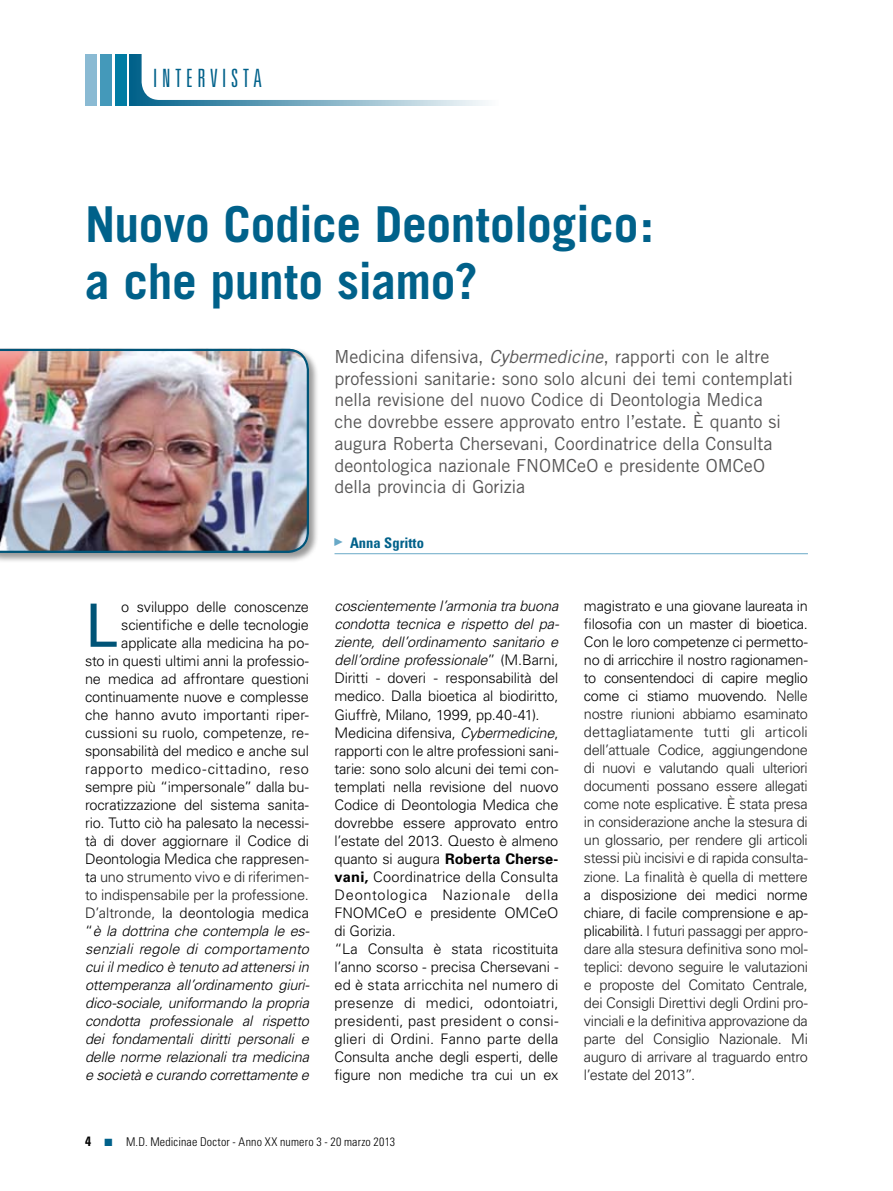
<style>
.page{position:relative;width:893px;height:1191px;background:#fff}
.page>*{position:absolute;margin:0;border:0;box-sizing:border-box;transform-origin:0 0}
.t1{font:59.7px "Univers";color:#005477}
.t2{font:700 49.5px/57px "Trade Gothic";letter-spacing:-.01em;color:#00618a}
.t3{font:300 ultra-condensed 25.2px "Univers";letter-spacing:.185em;color:#00618a}
.t4{font:18px/21.8px "Trade Gothic";letter-spacing:-.01em;color:#575656}
.t5{font:300 14.55px/18px "Univers";letter-spacing:-.01em;color:#000;text-align:right}
.t6{font:300 14.55px/18px "Univers";letter-spacing:-.025em;color:#222;text-align:justify}
.t7{font:700 condensed 14.55px "Univers";color:#00618a}
.t8{font:300 condensed 12px "Univers";letter-spacing:.015em;color:#000}
.s1{font-style:italic}
.s2{color:#222}
.s3{font-weight:700}
.s4{color:#000}
.s5{font-weight:700;font-size:13.5px}
.s6{color:#00618a}
</style>
<div class="page">
<div style="left:130px;top:54px;width:369px;height:51px;background:linear-gradient(to right,#03638b,#fbfcfd)"></div>
<div style="left:115px;top:54px;width:12px;height:51px;background:#007ca3"></div>
<div style="left:100px;top:54px;width:12px;height:51px;background:#4499ba"></div>
<div style="left:85px;top:54px;width:12px;height:51px;background:#8abad3"></div>
<div style="left:142px;top:0;width:377px;height:100px;background:#fff;border-radius:18px"></div>
<hr style="left:334px;top:553px;width:474px;height:1px;background:#69a9c7">
<div style="left:0;top:347px;width:325px;height:222px;background:#000;opacity:.4"></div>
<img style="left:0;top:349px;width:309px;height:204px">
<h3 class="t3" style="left:153px;top:65px;width:110px">INTERVISTA</h3>
<h2 class="t2" style="left:85px;top:195px;width:570px">Nuovo Codice Deontologico: a che punto siamo?</h2>
<p class="t4" style="left:334px;top:345px;width:460px">Medicina difensiva, <span class="s1">Cybermedicine</span>, rapporti con le altre professioni sanitarie: sono solo alcuni dei temi contemplati nella revisione del nuovo Codice di Deontologia Medica che dovrebbe essere approvato entro l’estate. è quanto si augura Roberta Chersevani, Coordinatrice della Consulta deontologica nazionale FNOMCeO e presidente OMCeO della provincia di Gorizia</p>
<p class="t7" style="left:334px;top:534px;width:91px"><sup>¼</sup> Anna Sgritto</p>
<p class="t5" style="left:85px;top:597px;width:226px">o sviluppo delle conoscenze scientifiche e delle tecnologie applicate alla medicina ha po-<br>sto in questi ultimi anni la professio&shy;ne medica ad affrontare questioni continuamente nuove e complesse che hanno avuto importanti riper&shy;cussioni su ruolo, competenze, re&shy;sponsabilità del medico e anche sul rapporto medico-cittadino, reso sempre più “impersonale” dalla bu&shy;rocratizzazione del sistema sanita&shy;rio. Tutto ciò ha palesato la necessi&shy;tà di dover aggiornare il Codice di Deontologia Medica che rappresen&shy;ta <span class="s2">uno strumento vivo e di riferimen&shy;to indispensabile per la professione.<br>D’altronde,</span> la deontologia medica “<span class="s1">è la dottrina che contempla le es&shy;senziali regole di comportamento cui il medico è tenuto ad attenersi in ottemperanza all’ordinamento giuri&shy;dico-sociale, uniformando la propria condotta professionale al rispetto dei fondamentali diritti personali e delle norme relazionali tra medicina e società e curando correttamente e</span></p>
<p class="t5" style="left:334px;top:597px;width:226px;text-align:left"><span class="s1">coscientemente l’armonia tra buona condotta tecnica e rispetto del pa&shy;ziente, dell’ordinamento sanitario e dell’ordine professionale</span>” (M.Barni, Diritti - doveri - responsabilità del medico. Dalla bioetica al biodiritto, Giuffrè, Milano, 1999, pp.40-41).<br>Medicina difensiva, <span class="s1">Cybermedicine</span>, rapporti con le altre professioni sani&shy;tarie: sono solo alcuni dei temi con&shy;templati nella revisione del nuovo Codice di Deontologia Medica che dovrebbe essere approvato entro l’estate del 2013. Questo è almeno quanto si augura <span class="s3">Roberta Cherse&shy;vani,</span> Coordinatrice della Consulta Deontologica Nazionale della FNOMCeO e presidente OMCeO di Gorizia.<br>“La Consulta è stata ricostituita l’anno scorso - precisa Chersevani - ed è stata arricchita nel numero di presenze di medici, odontoiatri, presidenti, past president o consi&shy;glieri di Ordini. Fanno parte della Consulta anche degli esperti, delle figure non mediche tra cui un ex</p>
<p class="t6" style="left:584px;top:597px;width:225px"><span class="s4">magistrato e una giovane laureata in filosofia con un master di bioetica.<br>Con le loro competenze ci permetto&shy;no di arricchire il nostro ragionamen&shy;to consentendoci di capire meglio come ci stiamo muovendo.</span> Nelle nostre riunioni abbiamo esaminato dettagliatamente tutti gli articoli dell’attuale Codice, aggiungendone di nuovi e valutando quali ulteriori documenti possano essere allegati come note esplicative. È stata presa in considerazione anche la stesura di un glossario, per rendere gli articoli stessi più incisivi e di rapida consulta&shy;zione. La finalità è quella di mettere</p>
<h1 class="t1" style="left:85px;top:588px;width:35px">L</h1>
<p class="t6" style="left:584px;top:885px;width:225px"><span class="s4">a disposizione dei medici norme chiare, di facile comprensione e ap&shy;plicabilità.</span> I futuri passaggi per appro&shy;dare alla stesura definitiva sono mol&shy;teplici: devono seguire le valutazioni e proposte del Comitato Centrale, dei Consigli Direttivi degli Ordini pro&shy;vinciali e la definitiva approvazione da parte del Consiglio Nazionale. Mi auguro di arrivare al traguardo entro l’estate del 2013”.</p>
<p class="t8" style="left:85px;top:1135px;width:312px"><span class="s5">4</span> <span class="s6">■</span> M.D. Medicinae Doctor - Anno XX numero 3 - 20 marzo 2013</p>
</div>
